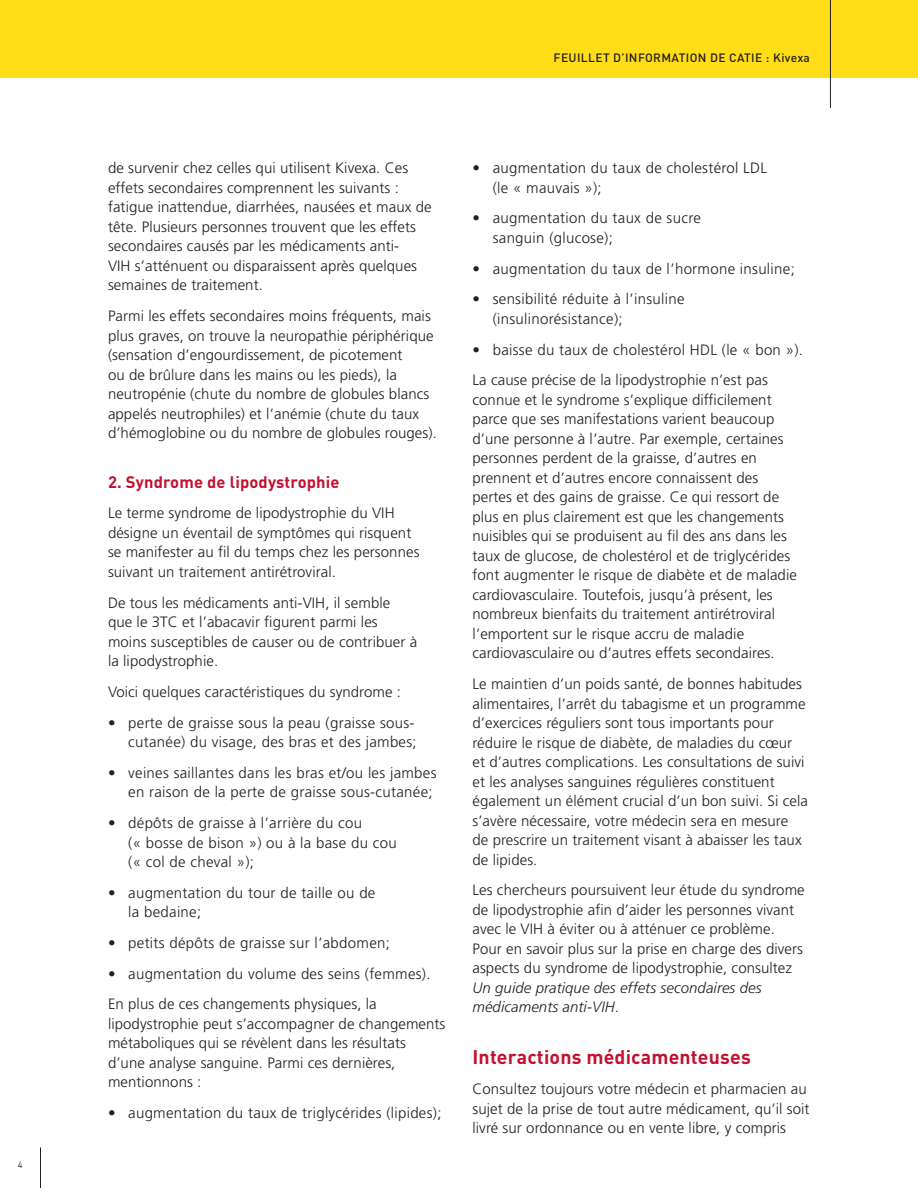
<style>
.page{position:relative;width:918px;height:1188px;background:#fff}
.page>*{position:absolute;margin:0;border:0;box-sizing:border-box;transform-origin:0 0}
.t1{font:700 19.5px "DINOT";letter-spacing:.01em;color:#c3102f}
.t2{font:700 16.5px "DINOT";letter-spacing:.01em;color:#c3102f}
.t3{font:300 15px/19.5px "Frutiger LT Pro";letter-spacing:.005em;color:#231f20}
.t4{font:italic 300 15px/19.5px "Frutiger LT Pro";letter-spacing:.005em;color:#231f20}
.t5{font:500 12px "DINOT";letter-spacing:.03em;color:#231f20}
.t6{font:9px "DINOT";color:#231f20}
.s1{font-style:normal}
</style>
<div class="page">
<hr style="left:40px;top:1148px;width:1px;height:40px;background:#231f20">
<div style="left:0;top:0;width:918px;height:78px;background:#ffdd17"></div>
<hr style="left:830px;top:0;width:1px;height:108px;background:#231f20">
<p class="t6" style="left:18px;top:1158px;width:6px">4</p>
<p class="t5" style="left:554px;top:48px;width:258px">FEUILLET D’INFORMATION DE CATIE : Kivexa</p>
<p class="t3" style="left:108px;top:158px;width:325px">de survenir chez celles qui utilisent Kivexa. Ces effets secondaires comprennent les suivants : fatigue inattendue, diarrhées, nausées et maux de tête. Plusieurs personnes trouvent que les effets secondaires causés par les médicaments anti-<br>VIH s’atténuent ou disparaissent après quelques semaines de traitement.</p>
<p class="t3" style="left:108px;top:306px;width:330px">Parmi les effets secondaires moins fréquents, mais plus graves, on trouve la neuropathie périphérique (sensation d’engourdissement, de picotement<br>ou de brûlure dans les mains ou les pieds), la neutropénie (chute du nombre de globules blancs appelés neutrophiles) et l’anémie (chute du taux d’hémoglobine ou du nombre de globules rouges).</p>
<p class="t2" style="left:108px;top:469px;width:233px">2. Syndrome de lipodystrophie</p>
<p class="t3" style="left:108px;top:503px;width:313px">Le terme syndrome de lipodystrophie du VIH désigne un éventail de symptômes qui risquent se manifester au fil du temps chez les personnes suivant un traitement antirétroviral.</p>
<p class="t3" style="left:108px;top:593px;width:311px">De tous les médicaments anti-VIH, il semble que le 3TC et l’abacavir figurent parmi les moins susceptibles de causer ou de contribuer à la lipodystrophie.</p>
<p class="t3" style="left:108px;top:682px;width:295px">Voici quelques caractéristiques du syndrome :</p>
<p class="t3" style="left:108px;top:713px;width:310px;text-align:right">• perte de graisse sous la peau (graisse sous&shy;cutanée) du visage, des bras et des jambes;</p>
<p class="t3" style="left:108px;top:763px;width:330px;text-align:right">• veines saillantes dans les bras et/ou les jambes en raison de la perte de graisse sous-cutanée;</p>
<p class="t3" style="left:128px;top:813px;width:270px;text-indent:-20px">• dépôts de graisse à l’arrière du cou<br>(« bosse de bison ») ou à la base du cou (« col de cheval »);</p>
<p class="t3" style="left:128px;top:883px;width:249px;text-indent:-20px">• augmentation du tour de taille ou de la bedaine;</p>
<p class="t3" style="left:108px;top:933px;width:283px">• petits dépôts de graisse sur l’abdomen;</p>
<p class="t3" style="left:108px;top:958px;width:324px;line-height:30.8px">• augmentation du volume des seins (femmes).<br>En plus de ces changements physiques, la</p>
<p class="t3" style="left:108px;top:1014px;width:339px">lipodystrophie peut s’accompagner de changements métaboliques qui se révèlent dans les résultats d’une analyse sanguine. Parmi ces dernières, mentionnons :</p>
<p class="t3" style="left:108px;top:1103px;width:335px">• augmentation du taux de triglycérides (lipides);</p>
<p class="t3" style="left:493px;top:158px;width:276px;text-indent:-20px">• augmentation du taux de cholestérol LDL (le « mauvais »);</p>
<p class="t3" style="left:493px;top:209px;width:210px;text-indent:-20px">• augmentation du taux de sucre sanguin (glucose);</p>
<p class="t3" style="left:472px;top:259px;width:324px">• augmentation du taux de l’hormone insuline;</p>
<p class="t3" style="left:493px;top:290px;width:193px;text-indent:-20px">• sensibilité réduite à l’insuline (insulinorésistance);</p>
<p class="t3" style="left:472px;top:334px;width:332px;line-height:30.8px">• baisse du taux de cholestérol HDL (le « bon »).<br>La cause précise de la lipodystrophie n’est pas</p>
<p class="t3" style="left:472px;top:390px;width:326px">connue et le syndrome s’explique difficilement parce que ses manifestations varient beaucoup d’une personne à l’autre. Par exemple, certaines personnes perdent de la graisse, d’autres en prennent et d’autres encore connaissent des pertes et des gains de graisse. Ce qui ressort de plus en plus clairement est que les changements nuisibles qui se produisent au fil des ans dans les taux de glucose, de cholestérol et de triglycérides font augmenter le risque de diabète et de maladie cardiovasculaire. Toutefois, jusqu’à présent, les nombreux bienfaits du traitement antirétroviral l’emportent sur le risque accru de maladie cardiovasculaire ou d’autres effets secondaires.</p>
<p class="t3" style="left:472px;top:674px;width:337px">Le maintien d’un poids santé, de bonnes habitudes alimentaires, l’arrêt du tabagisme et un programme d’exercices réguliers sont tous importants pour réduire le risque de diabète, de maladies du cœur et d’autres complications. Les consultations de suivi et les analyses sanguines régulières constituent également un élément crucial d’un bon suivi. Si cela s’avère nécessaire, votre médecin sera en mesure<br>de prescrire un traitement visant à abaisser les taux de lipides.</p>
<p class="t3" style="left:472px;top:881px;width:334px">Les chercheurs poursuivent leur étude du syndrome de lipodystrophie afin d’aider les personnes vivant avec le VIH à éviter ou à atténuer ce problème.<br>Pour en savoir plus sur la prise en charge des divers aspects du syndrome de lipodystrophie, consultez</p>
<p class="t4" style="left:472px;top:978px;width:291px">Un guide pratique des effets secondaires des médicaments anti-VIH<span class="s1">.</span></p>
<h1 class="t1" style="left:472px;top:1041px;width:280px">Interactions médicamenteuses</h1>
<p class="t3" style="left:472px;top:1079px;width:339px">Consultez toujours votre médecin et pharmacien au sujet de la prise de tout autre médicament, qu’il soit livré sur ordonnance ou en vente libre, y compris</p>
</div>
